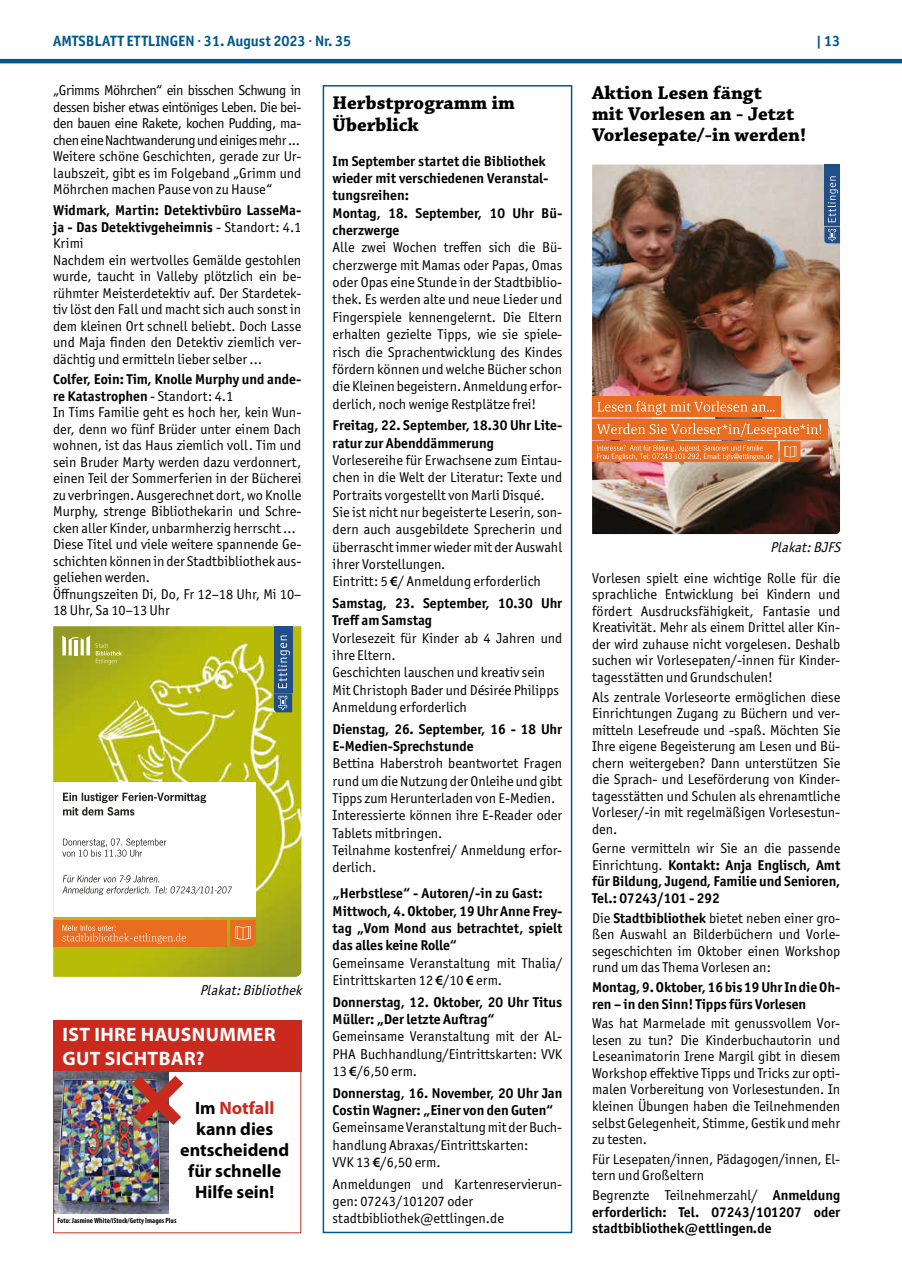
<style>
.page{position:relative;width:902px;height:1280px;background:#fff}
.page>*{position:absolute;margin:0;border:0;box-sizing:border-box;transform-origin:0 0}
.t1{font:700 19.5px/21px "Chaparral Pro";color:#000}
.t2{font:700 19.5px/23.4px "Myriad Pro";letter-spacing:.02em;color:#fff}
.t3{font:700 18px/21px "Myriad Pro";color:#000;text-align:center}
.t4{font:700 15px "Officina Sans ITC Pro";color:#00588b}
.t5{font:14.25px/16.5px "Officina Sans ITC Pro";color:#000}
.t6{font:700 14.25px/17.4px "Officina Sans ITC Pro";color:#000}
.t7{font:italic 14.25px "Officina Sans ITC Pro";color:#000}
.t8{font:700 condensed 7.5px "Myriad Pro";color:#000}
.s1{font-weight:700}
.s2{font-family:"Myriad Pro";font-weight:600}
.s3{font-weight:400}
.s4{color:#ca2a1e}
</style>
<div class="page">
<hr style="left:0;top:59px;width:901px;height:4px;background:#00588b">
<img style="left:53px;top:626px;width:248px;height:351px">
<div style="left:274px;top:626px;width:18px;height:66px;background:#224f88"></div>
<svg style="left:274px;top:635px;width:18px;height:77px"></svg>
<svg style="left:62px;top:635px;width:60px;height:29px;background:#b2b751"></svg>
<div style="left:53px;top:782px;width:203px;height:135px;background:#fff"></div>
<svg style="left:63px;top:793px;width:143px;height:22px"></svg>
<svg style="left:62px;top:838px;width:104px;height:19px"></svg>
<svg style="left:62px;top:875px;width:170px;height:20px"></svg>
<div style="left:53px;top:920px;width:173px;height:26px;background:#e86d20"></div>
<svg style="left:62px;top:925px;width:124px;height:19px"></svg>
<svg style="left:230px;top:920px;width:26px;height:26px"></svg>
<div style="left:322px;top:85px;width:250px;height:1148px;border:2px solid #00588b"></div>
<img style="left:592px;top:164px;width:248px;height:370px">
<div style="left:53px;top:1021px;width:248px;height:51px;background:#ca2a1e"></div>
<img style="left:55px;top:1072px;width:113px;height:141px">
<img style="left:120px;top:1071px;width:64px;height:66px">
<div style="left:53px;top:1020px;width:248px;height:213px;border:1px solid #ca2a1e"></div>
<p class="t4" style="left:53px;top:31px;width:299px">AMTSBLATT ETTLINGEN · 31. August 2023 · Nr. 35</p>
<p class="t4" style="left:816px;top:31px;width:26px">| 13</p>
<p class="t5" style="left:53px;top:82px;width:250px;text-align:justify">„Grimms Möhrchen“ ein bisschen Schwung in dessen bisher etwas eintöniges Leben. Die bei&shy;den bauen eine Rakete, kochen Pudding, ma&shy;chen eine Nachtwanderung und einiges mehr ...<br>Weitere schöne Geschichten, gerade zur Ur&shy;laubszeit, gibt es im Folgeband „Grimm und Möhrchen machen Pause von zu Hause“</p>
<p class="t5" style="left:53px;top:202px;width:250px"><span class="s1">Widmark, Martin: Detektivbüro LasseMa&shy;ja - Das Detektivgeheimnis</span> - Standort: 4.1<br>Krimi<br>Nachdem ein wertvolles Gemälde gestohlen wurde, taucht in Valleby plötzlich ein be&shy;rühmter Meisterdetektiv auf. Der Stardetek&shy;tiv löst den Fall und macht sich auch sonst in dem kleinen Ort schnell beliebt. Doch Lasse und Maja finden den Detektiv ziemlich ver&shy;dächtig und ermitteln lieber selber …</p>
<p class="t5" style="left:53px;top:371px;width:250px"><span class="s1">Colfer, Eoin: Tim, Knolle Murphy und ande&shy;re Katastrophen</span> - Standort: 4.1<br>In Tims Familie geht es hoch her, kein Wun&shy;der, denn wo fünf Brüder unter einem Dach wohnen, ist das Haus ziemlich voll. Tim und sein Bruder Marty werden dazu verdonnert, einen Teil der Sommerferien in der Bücherei zu verbringen. Ausgerechnet dort, wo Knolle Murphy, strenge Bibliothekarin und Schre&shy;cken aller Kinder, unbarmherzig herrscht … Diese Titel und viele weitere spannende Ge&shy;schichten können in der Stadtbibliothek aus&shy;geliehen werden.<br>Öffnungszeiten Di, Do, Fr 12–18 Uhr, Mi 10– 18 Uhr, Sa 10–13 Uhr</p>
<h1 class="t1" style="left:592px;top:84px;width:215px">Aktion Lesen fängt<br>mit Vorlesen an - Jetzt<br>Vorlesepate/-in werden!</h1>
<h1 class="t1" style="left:332px;top:93px;width:184px;line-height:21.9px">Herbstprogramm im<br>Überblick</h1>
<p class="t6" style="left:332px;top:152px;width:231px">Im September startet die Bibliothek wieder mit verschiedenen Veranstal&shy;tungsreihen:<br>Montag, 18. September, 10 Uhr Bü&shy;cherzwerge</p>
<p class="t5" style="left:332px;top:239px;width:231px;line-height:17.4px;text-align:justify">Alle zwei Wochen treffen sich die Bü&shy;cherzwerge mit Mamas oder Papas, Omas oder Opas eine Stunde in der Stadtbiblio&shy;thek. Es werden alte und neue Lieder und Fingerspiele kennengelernt. Die Eltern erhalten gezielte Tipps, wie sie spiele&shy;risch die Sprachentwicklung des Kindes fördern können und welche Bücher schon die Kleinen begeistern. Anmeldung erfor&shy;derlich, noch wenige Restplätze frei!</p>
<p class="t6" style="left:332px;top:416px;width:231px">Freitag, 22. September, 18.30 Uhr Lite&shy;ratur zur Abenddämmerung</p>
<p class="t5" style="left:332px;top:451px;width:231px;line-height:17.4px">Vorlesereihe für Erwachsene zum Eintau&shy;chen in die Welt der Literatur: Texte und Portraits vorgestellt von Marli Disqué.<br>Sie ist nicht nur begeisterte Leserin, son&shy;dern auch ausgebildete Sprecherin und überrascht immer wieder mit der Auswahl ihrer Vorstellungen.<br>Eintritt: 5 <span class="s2">€</span>/ Anmeldung erforderlich</p>
<p class="t6" style="left:332px;top:594px;width:231px">Samstag, 23. September, 10.30 Uhr<br>Treff am Samstag</p>
<p class="t5" style="left:332px;top:629px;width:231px;line-height:17.4px">Vorlesezeit für Kinder ab 4 Jahren und ihre Eltern.<br>Geschichten lauschen und kreativ sein<br>Mit Christoph Bader und Désirée Philipps<br>Anmeldung erforderlich</p>
<p class="t6" style="left:332px;top:720px;width:231px">Dienstag, 26. September, 16 - 18 Uhr<br>E-Medien-Sprechstunde</p>
<p class="t5" style="left:332px;top:755px;width:231px;line-height:17.4px">Bettina Haberstroh beantwortet Fragen rund um die Nutzung der Onleihe und gibt Tipps zum Herunterladen von E-Medien.<br>Interessierte können ihre E-Reader oder Tablets mitbringen.<br>Teilnahme kostenfrei/ Anmeldung erfor&shy;derlich.</p>
<p class="t6" style="left:332px;top:884px;width:231px">„Herbstlese“ - Autoren/-in zu Gast:<br>Mittwoch, 4. Oktober, 19 Uhr Anne Frey&shy;tag „Vom Mond aus betrachtet, spielt das alles keine Rolle“</p>
<p class="t5" style="left:332px;top:954px;width:231px;line-height:17.4px">Gemeinsame Veranstaltung mit Thalia/<br>Eintrittskarten 12 <span class="s2">€</span>/10 <span class="s2">€</span> erm.</p>
<p class="t6" style="left:332px;top:993px;width:231px">Donnerstag, 12. Oktober, 20 Uhr Titus<br>Müller: „Der letzte Auftrag“</p>
<p class="t5" style="left:332px;top:1028px;width:231px;line-height:17.4px;text-align:justify">Gemeinsame Veranstaltung mit der AL-PHA Buchhandlung/Eintrittskarten: VVK 13 <span class="s2">€</span>/6,50 erm.</p>
<p class="t6" style="left:332px;top:1084px;width:231px">Donnerstag, 16. November, 20 Uhr Jan<br>Costin Wagner: „Einer von den Guten“</p>
<p class="t5" style="left:332px;top:1119px;width:231px;line-height:17.4px">Gemeinsame Veranstaltung mit der Buch&shy;handlung Abraxas/Eintrittskarten:<br>VVK 13 <span class="s2">€</span>/6,50 erm.</p>
<p class="t5" style="left:332px;top:1175px;width:231px;line-height:17.4px">Anmeldungen und Kartenreservierun&shy;gen: 07243/101207 oder stadtbibliothek@ettlingen.de</p>
<p class="t7" style="left:770px;top:539px;width:75px">Plakat:BJFS</p>
<p class="t5" style="left:592px;top:569px;width:250px;text-align:justify">Vorlesen spielt eine wichtige Rolle für die sprachliche Entwicklung bei Kindern und fördert Ausdrucksfähigkeit, Fantasie und Kreativität. Mehr als einem Drittel aller Kin&shy;der wird zuhause nicht vorgelesen. Deshalb suchen wir Vorlesepaten/-innen für Kinder&shy;tagesstätten und Grundschulen!</p>
<p class="t5" style="left:592px;top:688px;width:250px;text-align:justify">Als zentrale Vorleseorte ermöglichen diese Einrichtungen Zugang zu Büchern und ver&shy;mitteln Lesefreude und -spaß. Möchten Sie Ihre eigene Begeisterung am Lesen und Bü&shy;chern weitergeben? Dann unterstützen Sie die Sprach- und Leseförderung von Kinder&shy;tagesstätten und Schulen als ehrenamtliche Vorleser/-in mit regelmäßigen Vorlesestun&shy;den.</p>
<p class="t6" style="left:592px;top:840px;width:250px;line-height:16.5px;text-align:justify"><span class="s3">Gerne vermitteln wir Sie an die passende Einrichtung.</span> Kontakt: Anja Englisch, Amt für Bildung, Jugend, Familie und Senioren, Tel.: 07243/101 - 292</p>
<p class="t5" style="left:592px;top:910px;width:250px;text-align:justify">Die <span class="s1">Stadtbibliothek</span> bietet neben einer gro&shy;ßen Auswahl an Bilderbüchern und Vorle&shy;segeschichten im Oktober einen Workshop rund um das Thema Vorlesen an:</p>
<p class="t6" style="left:592px;top:979px;width:250px;line-height:16.5px">Montag, 9. Oktober, 16 bis 19 Uhr In die Oh&shy;ren – in den Sinn! Tipps fürs Vorlesen</p>
<p class="t5" style="left:592px;top:1015px;width:250px;text-align:justify">Was hat Marmelade mit genussvollem Vor&shy;lesen zu tun? Die Kinderbuchautorin und Leseanimatorin Irene Margil gibt in diesem Workshop effektive Tipps und Tricks zur opti&shy;malen Vorbereitung von Vorlesestunden. In kleinen Übungen haben die Teilnehmenden selbst Gelegenheit, Stimme, Gestik und mehr zu testen.</p>
<p class="t5" style="left:592px;top:1151px;width:250px">Für Lesepaten/innen, Pädagogen/innen, El&shy;tern und Großeltern</p>
<p class="t6" style="left:592px;top:1187px;width:250px;line-height:16.5px;text-align:justify"><span class="s3">Begrenzte Teilnehmerzahl/</span> Anmeldung erforderlich: Tel. 07243/101207 oder stadtbibliothek@ettlingen.de</p>
<p class="t7" style="left:200px;top:982px;width:107px">Plakat:Bibliothek</p>
<h1 class="t2" style="left:62px;top:1022px;width:214px">IST IHRE HAUSNUMMER<br>GUT SICHTBAR?</h1>
<p class="t3" style="left:180px;top:1097px;width:110px">Im <span class="s4">Notfall </span>kann dies entscheidend für schnelle<br>Hilfe sein!</p>
<p class="t8" style="left:57px;top:1216px;width:120px">Foto: Jasmine White/iStock/Getty Images Plus</p>
</div>
